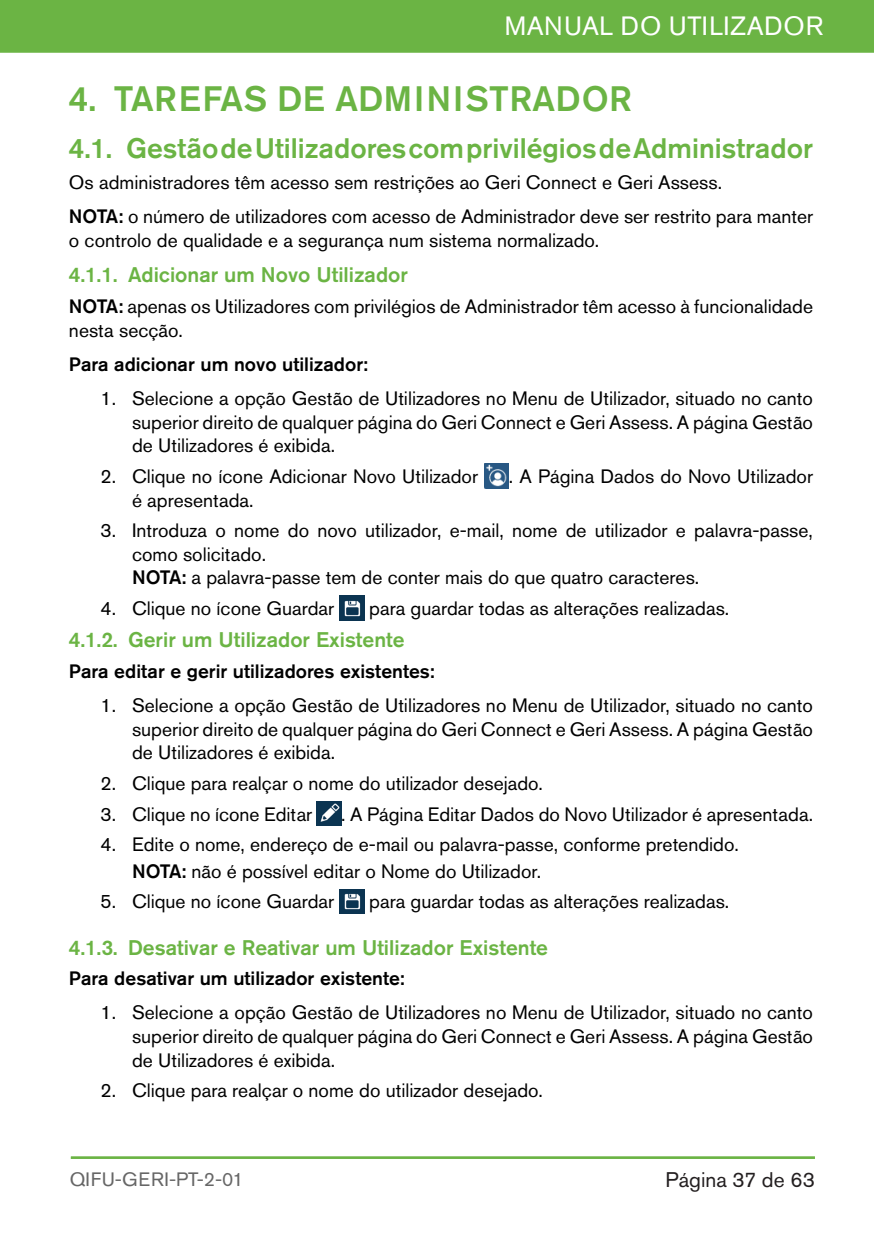
<style>
.page{position:relative;width:874px;height:1241px;background:#fff}
.page>*{position:absolute;margin:0;border:0;box-sizing:border-box;transform-origin:0 0}
.t1{font:500 35px "Akzidenz Grotesk Std";letter-spacing:.015em;color:#6bb444}
.t2{font:500 28px "Akzidenz Grotesk Std";color:#6bb444}
.t3{font:26.25px "Akzidenz Grotesk Std";letter-spacing:.015em;color:#fff}
.t4{font:500 21px "Akzidenz Grotesk Std";color:#6bb444}
.t5{font:21px "Akzidenz Grotesk Std";color:#231f20}
.STEP_LIST{font:19.25px/23.6px "Akzidenz Grotesk Std";color:#000}
.t6{font:500 19.25px "Akzidenz Grotesk Std";color:#000}
.t7{font:19.25px "Akzidenz Grotesk Std";letter-spacing:.03em;color:#666}
.s1{font-weight:500}
</style>
<div class="page">
<div style="left:0;top:0;width:873px;height:53px;background:#6bb444"></div>
<hr style="left:71px;top:1156px;width:743px;height:1px;background:#6bb444">
<hr style="left:71px;top:1157px;width:743px;height:1px;background:#6bb444">
<img style="left:484px;top:463px;width:24px;height:25px">
<img style="left:339px;top:595px;width:25px;height:25px">
<img style="left:316px;top:801px;width:25px;height:24px">
<img style="left:339px;top:889px;width:25px;height:24px">
<h3 class="t3" style="left:504px;top:11px;width:320px">MANUAL DO UTILIZADOR</h3>
<p class="t1" style="left:69px;top:77px;width:564px">4. TAREFAS DE ADMINISTRADOR</p>
<p class="t2" style="left:69px;top:131px;width:745px">4.1. Gestão de Utilizadores com privilégios de Administrador</p>
<p class="STEP_LIST" style="left:69px;top:170px;width:654px">Os administradores têm acesso sem restrições ao Geri Connect e Geri Assess.</p>
<p class="STEP_LIST" style="left:69px;top:204px;width:745px"><span class="s1">NOTA:</span> o número de utilizadores com acesso de Administrador deve ser restrito para manter o controlo de qualidade e a segurança num sistema normalizado.</p>
<p class="t4" style="left:69px;top:262px;width:340px">4.1.1. Adicionar um Novo Utilizador</p>
<p class="STEP_LIST" style="left:69px;top:294px;width:745px"><span class="s1">NOTA:</span> apenas os Utilizadores com privilégios de Administrador têm acesso à funcionalidade nesta secção.</p>
<p class="t6" style="left:69px;top:352px;width:300px">Para adicionar um novo utilizador:</p>
<p class="STEP_LIST" style="left:132px;top:386px;width:682px;text-align:justify;text-indent:-32px">1. Selecione a opção Gestão de Utilizadores no Menu de Utilizador, situado no canto superior direito de qualquer página do Geri Connect e Geri Assess. A página Gestão de Utilizadores é exibida.</p>
<p class="STEP_LIST" style="left:100px;top:464px;width:379px">2. Clique no ícone Adicionar Novo Utilizador</p>
<p class="STEP_LIST" style="left:508px;top:464px;width:305px">. A Página Dados do Novo Utilizador</p>
<p class="STEP_LIST" style="left:132px;top:488px;width:123px">é apresentada.</p>
<p class="STEP_LIST" style="left:132px;top:518px;width:682px;text-indent:-32px">3. Introduza o nome do novo utilizador, e-mail, nome de utilizador e palavra-passe, como solicitado.</p>
<p class="STEP_LIST" style="left:132px;top:565px;width:568px"><span class="s1">NOTA:</span> a palavra-passe tem de conter mais do que quatro caracteres.</p>
<p class="STEP_LIST" style="left:100px;top:596px;width:235px">4. Clique no ícone Guardar</p>
<p class="STEP_LIST" style="left:369px;top:596px;width:361px">para guardar todas as alterações realizadas.</p>
<p class="t4" style="left:69px;top:627px;width:337px">4.1.2. Gerir um Utilizador Existente</p>
<p class="t6" style="left:69px;top:659px;width:367px">Para editar e gerir utilizadores existentes:</p>
<p class="STEP_LIST" style="left:132px;top:693px;width:682px;text-align:justify;text-indent:-32px">1. Selecione a opção Gestão de Utilizadores no Menu de Utilizador, situado no canto superior direito de qualquer página do Geri Connect e Geri Assess. A página Gestão de Utilizadores é exibida.</p>
<p class="STEP_LIST" style="left:100px;top:771px;width:444px">2. Clique para realçar o nome do utilizador desejado.</p>
<p class="STEP_LIST" style="left:100px;top:802px;width:213px">3. Clique no ícone Editar</p>
<p class="STEP_LIST" style="left:341px;top:802px;width:473px">. A Página Editar Dados do Novo Utilizador é apresentada.</p>
<p class="STEP_LIST" style="left:132px;top:831px;width:608px;line-height:26.2px;text-indent:-32px">4. Edite o nome, endereço de e-mail ou palavra-passe, conforme pretendido.<br><span class="s1">NOTA:</span> não é possível editar o Nome do Utilizador.</p>
<p class="STEP_LIST" style="left:100px;top:889px;width:235px">5. Clique no ícone Guardar</p>
<p class="STEP_LIST" style="left:369px;top:889px;width:361px">para guardar todas as alterações realizadas.</p>
<p class="t4" style="left:69px;top:934px;width:480px">4.1.3. Desativar e Reativar um Utilizador Existente</p>
<p class="t6" style="left:69px;top:966px;width:337px">Para desativar um utilizador existente:</p>
<p class="STEP_LIST" style="left:132px;top:1000px;width:682px;text-align:justify;text-indent:-32px">1. Selecione a opção Gestão de Utilizadores no Menu de Utilizador, situado no canto superior direito de qualquer página do Geri Connect e Geri Assess. A página Gestão de Utilizadores é exibida.</p>
<p class="STEP_LIST" style="left:100px;top:1078px;width:444px">2. Clique para realçar o nome do utilizador desejado.</p>
<p class="t7" style="left:70px;top:1167px;width:175px">QIFU-GERI-PT-2-01</p>
<p class="t5" style="left:665px;top:1167px;width:151px">Página 37 de 63</p>
</div>
